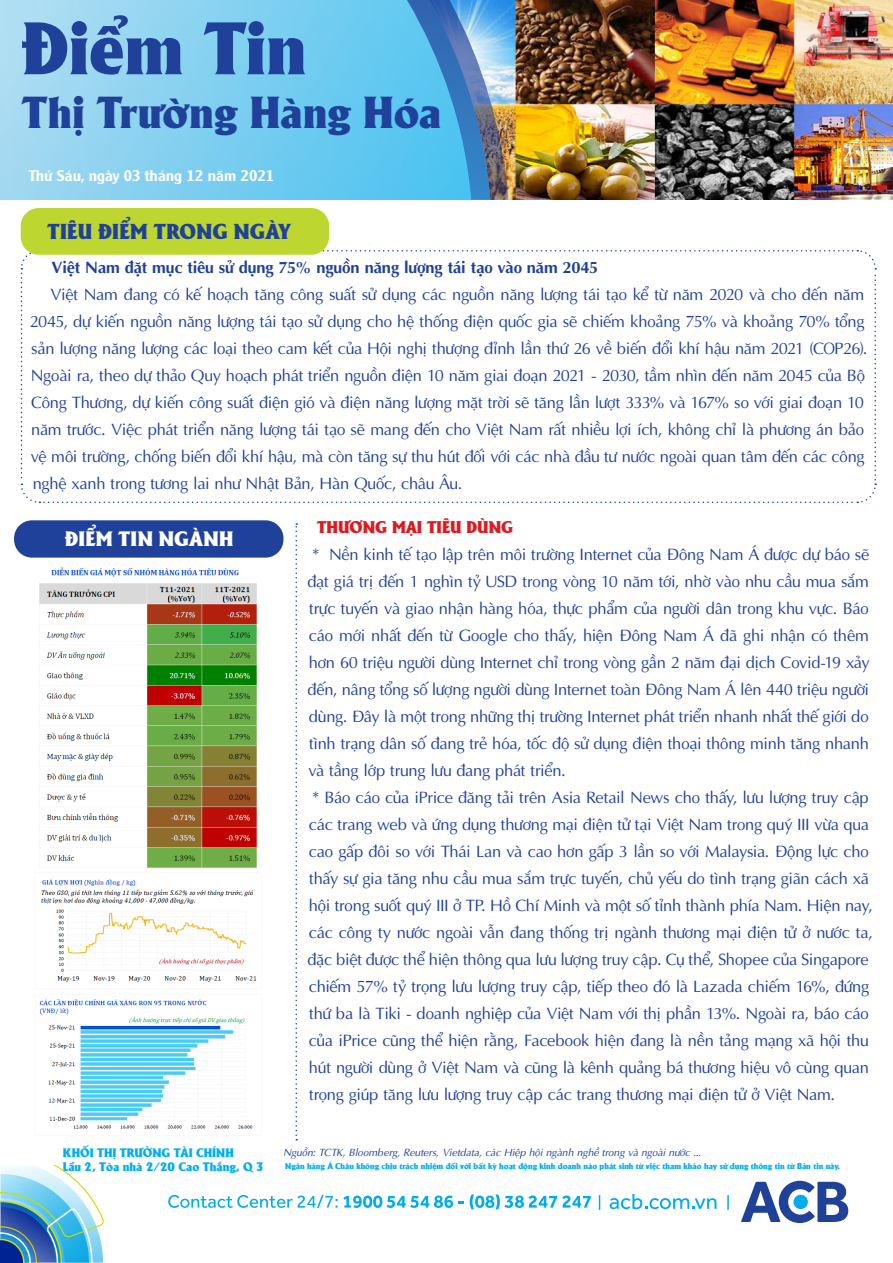
<style>
.page{position:relative;width:893px;height:1263px;background:#fff}
.page>*{position:absolute;margin:0;border:0;box-sizing:border-box;transform-origin:0 0}
.t1{font:72px "UTM Alberta Heavy";color:#20419a}
.t2{font:43.5px "UTM Alberta Heavy";color:#20419a}
.t3{font:21px "UTM Alberta Heavy";letter-spacing:.005em;color:#20419a}
.t4{font:20.25px "UTM Alberta Heavy";letter-spacing:.015em;color:#fff}
.t5{font:16.5px/27px "UTM Aptima";letter-spacing:-.02em;color:#20419a}
.t6{font:700 16.5px "UTM Aptima";letter-spacing:-.01em;color:#20419a}
.t7{font:16.5px "UTM Alberta Heavy";color:#de1a21}
.t8{font:15px "UTM Alexander";color:#fff}
.t9{font:12px/14.4px "UTM Alberta Heavy";color:#00aeef}
.t10{font:italic 10.5px "UTM Aptima";letter-spacing:-.01em;color:#20419a}
.t11{font:8.25px "UTM Alberta Heavy";color:#00aeef}
</style>
<div class="page">
<svg style="left:0;top:1165px;width:104px;height:98px"></svg>
<svg style="left:741px;top:1181px;width:107px;height:42px"></svg>
<svg style="left:599px;top:1195px;width:1px;height:15px"></svg>
<svg style="left:727px;top:1195px;width:2px;height:15px"></svg>
<svg style="left:168px;top:1195px;width:296px;height:13px"></svg>
<svg style="left:470px;top:1194px;width:121px;height:15px"></svg>
<svg style="left:610px;top:1194px;width:106px;height:15px"></svg>
<img style="left:522px;top:0;width:371px;height:200px">
<svg style="left:20px;top:249px;width:857px;height:255px"></svg>
<div style="left:14px;top:520px;width:269px;height:38px;background:#20419a;border-radius:18px"></div>
<img style="left:508px;top:0;width:14px;height:200px">
<svg style="left:0;top:0;width:407px;height:200px;background:#83d0f0"></svg>
<img style="left:407px;top:0;width:101px;height:200px">
<svg style="left:295px;top:523px;width:2px;height:617px"></svg>
<div style="left:21px;top:208px;width:308px;height:47px;background:#bed630;border-radius:18px"></div>
<img style="left:39px;top:567px;width:218px;height:562px">
<h1 class="t1" style="left:22px;top:-5px;width:286px">Điểm Tin</h1>
<h2 class="t2" style="left:22px;top:80px;width:421px">Thị Trường Hàng Hóa</h2>
<p class="t8" style="left:29px;top:164px;width:247px">Thứ Sáu, ngày 03 tháng 12 năm 2021</p>
<p class="t3" style="left:47px;top:216px;width:245px">TIÊU ĐIỂM TRONG NGÀY</p>
<p class="t6" style="left:51px;top:255px;width:549px">Việt Nam đặt mục tiêu sử dụng 75% nguồn năng lượng tái tạo vào năm 2045</p>
<p class="t5" style="left:30px;top:280px;width:839px;text-indent:21px">Việt Nam đang có kế hoạch tăng công suất sử dụng các nguồn năng lượng tái tạo kể từ năm 2020 và cho đến năm 2045, dự kiến nguồn năng lượng tái tạo sử dụng cho hệ thống điện quốc gia sẽ chiếm khoảng 75% và khoảng 70% tổng sản lượng năng lượng các loại theo cam kết của Hội nghị thượng đỉnh lần thứ 26 về biến đổi khí hậu năm 2021 (COP26).<br>Ngoài ra, theo dự thảo Quy hoạch phát triển nguồn điện 10 năm giai đoạn 2021 - 2030, tầm nhìn đến năm 2045 của Bộ Công Thương, dự kiến công suất điện gió và điện năng lượng mặt trời sẽ tăng lần lượt 333% và 167% so với giai đoạn 10 năm trước. Việc phát triển năng lượng tái tạo sẽ mang đến cho Việt Nam rất nhiều lợi ích, không chỉ là phương án bảo vệ môi trường, chống biến đổi khí hậu, mà còn tăng sự thu hút đối với các nhà đầu tư nước ngoài quan tâm đến các công nghệ xanh trong tương lai như Nhật Bản, Hàn Quốc, châu Âu.</p>
<p class="t4" style="left:65px;top:524px;width:170px">ĐIỂM TIN NGÀNH</p>
<p class="t9" style="left:63px;top:1144px;width:202px">KHỐI THỊ TRƯỜNG TÀI CHÍNH<br>Lầu 2, Tòa nhà 2/20 Cao Thắng, Q 3</p>
<p class="t7" style="left:317px;top:515px;width:198px">THƯƠNG MẠI TIÊU DÙNG</p>
<p class="t5" style="left:308px;top:540px;width:567px">* Nền kinh tế tạo lập trên môi trường Internet của Đông Nam Á được dự báo sẽ đạt giá trị đến 1 nghìn tỷ USD trong vòng 10 năm tới, nhờ vào nhu cầu mua sắm trực tuyến và giao nhận hàng hóa, thực phẩm của người dân trong khu vực. Báo cáo mới nhất đến từ Google cho thấy, hiện Đông Nam Á đã ghi nhận có thêm hơn 60 triệu người dùng Internet chỉ trong vòng gần 2 năm đại dịch Covid-19 xảy đến, nâng tổng số lượng người dùng Internet toàn Đông Nam Á lên 440 triệu người dùng. Đây là một trong những thị trường Internet phát triển nhanh nhất thế giới do tình trạng dân số đang trẻ hóa, tốc độ sử dụng điện thoại thông minh tăng nhanh và tầng lớp trung lưu đang phát triển.<br>* Báo cáo của iPrice đăng tải trên Asia Retail News cho thấy, lưu lượng truy cập các trang web và ứng dụng thương mại điện tử tại Việt Nam trong quý III vừa qua cao gấp đôi so với Thái Lan và cao hơn gấp 3 lần so với Malaysia. Động lực cho thấy sự gia tăng nhu cầu mua sắm trực tuyến, chủ yếu do tình trạng giãn cách xã hội trong suốt quý III ở TP. Hồ Chí Minh và một số tỉnh thành phía Nam. Hiện nay, các công ty nước ngoài vẫn đang thống trị ngành thương mại điện tử ở nước ta, đặc biệt được thể hiện thông qua lưu lượng truy cập. Cụ thể, Shopee của Singapore chiếm 57% tỷ trọng lưu lượng truy cập, tiếp theo đó là Lazada chiếm 16%, đứng thứ ba là Tiki - doanh nghiệp của Việt Nam với thị phần 13%. Ngoài ra, báo cáo của iPrice cũng thể hiện rằng, Facebook hiện đang là nền tảng mạng xã hội thu hút người dùng ở Việt Nam và cũng là kênh quảng bá thương hiệu vô cùng quan trọng giúp tăng lưu lượng truy cập các trang thương mại điện tử ở Việt Nam.</p>
<p class="t10" style="left:283px;top:1144px;width:420px">Nguồn: TCTK, Bloomberg, Reuters, Vietdata, các Hiệp hội ngành nghề trong và ngoài nước ...</p>
<p class="t11" style="left:285px;top:1160px;width:556px">Ngân hàng Á Châu không chịu trách nhiệm đối với bất kỳ hoạt động kinh doanh nào phát sinh từ việc tham khảo hay sử dụng thông tin từ Bản tin này.</p>
</div>
